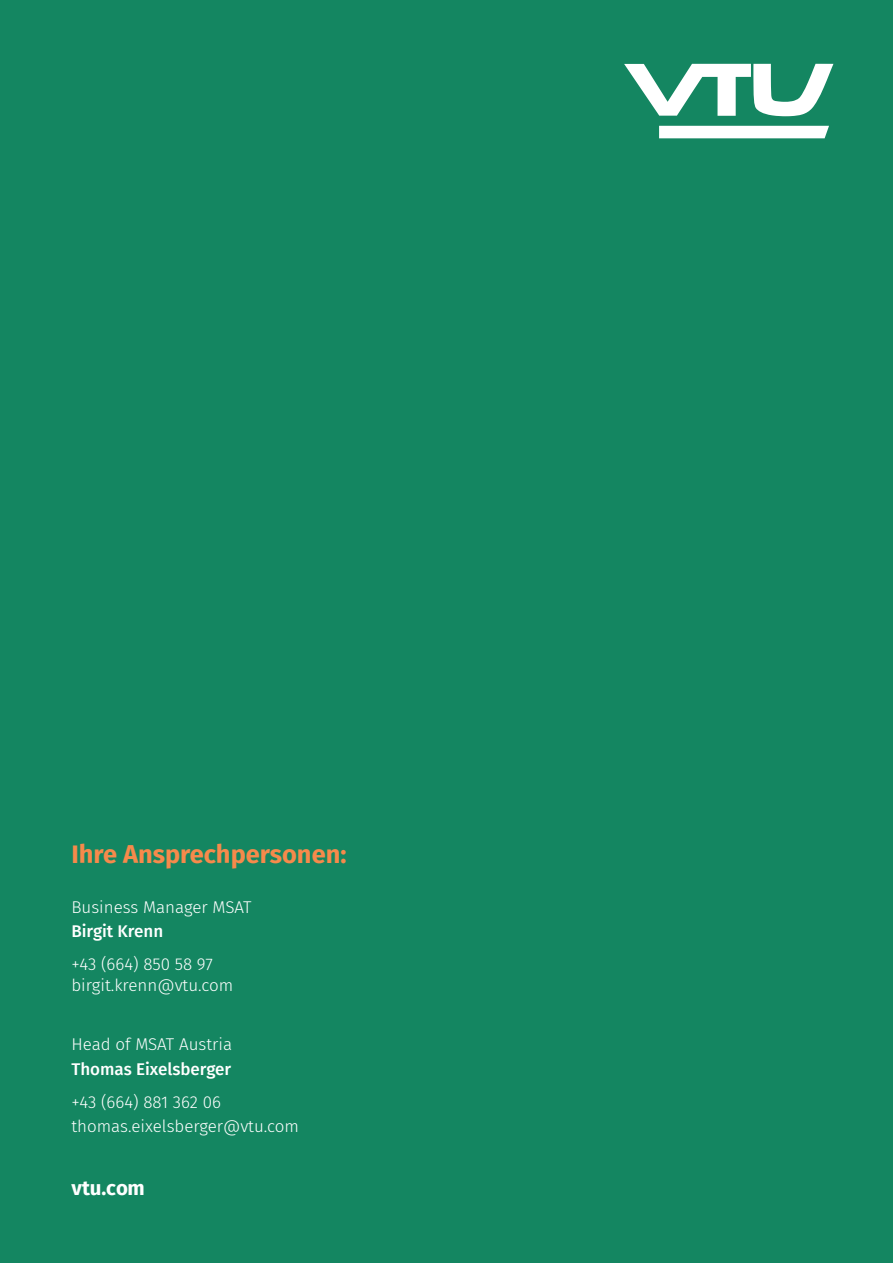
<style>
.page{position:relative;width:893px;height:1263px;background:#148661}
.page>*{position:absolute;margin:0;border:0;box-sizing:border-box;transform-origin:0 0}
.t1{font:700 25.5px "Fira Sans";color:#f68a4b}
.t2{font:700 20.4px "Fira Sans";color:#fff}
.t3{font:300 16.95px/20.4px "Fira Sans";color:#fff}
.t4{font:500 16.95px "Fira Sans";color:#fff}
</style>
<div class="page">
<div style="left:659px;top:126px;width:170px;height:12px;background:#fff"></div>
<svg style="left:624px;top:64px;width:209px;height:52px"></svg>
<h1 class="t1" style="left:71px;top:833px;width:277px">Ihre Ansprechpersonen:</h1>
<p class="t3" style="left:71px;top:896px;width:182px">Business Manager MSAT</p>
<p class="t4" style="left:71px;top:917px;width:93px">Birgit Krenn</p>
<p class="t3" style="left:71px;top:954px;width:163px">+43 (664) 850 58 97 birgit.krenn@vtu.com</p>
<p class="t3" style="left:71px;top:1034px;width:162px">Head of MSAT Austria</p>
<p class="t4" style="left:71px;top:1055px;width:161px">Thomas Eixelsberger</p>
<p class="t3" style="left:71px;top:1089px;width:229px;line-height:24.6px">+43 (664) 881 362 06 thomas.eixelsberger@vtu.com</p>
<p class="t2" style="left:72px;top:1170px;width:75px">vtu.com</p>
</div>
